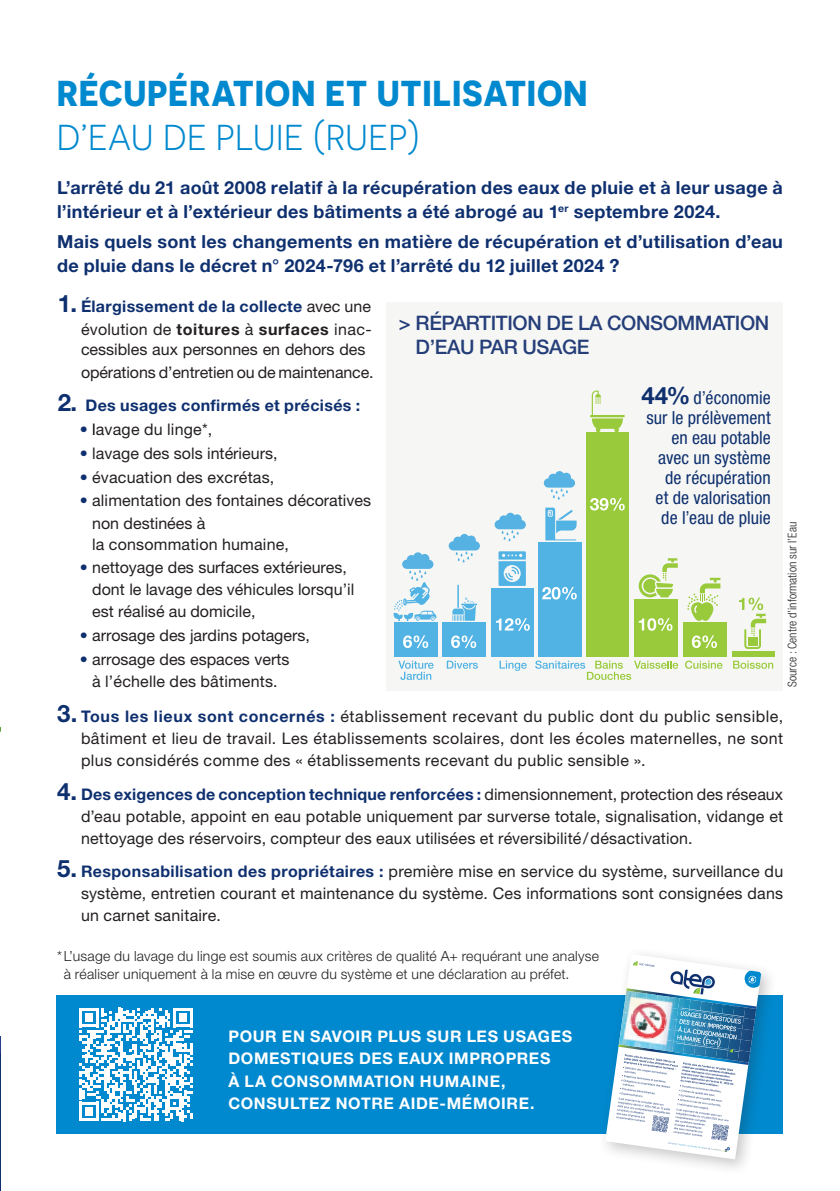
<style>
.page{position:relative;width:840px;height:1191px;background:#fff}
.page>*{position:absolute;margin:0;border:0;box-sizing:border-box;transform-origin:0 0}
.t1{font:700 36px "Novecentosans";letter-spacing:.02em;color:#0089ce}
.t2{font:36px "Novecentosans";letter-spacing:.02em;color:#0089ce}
.t3{font:500 20px/24px "Helvetica Neue LT Pro";letter-spacing:-.02em;color:#253e79}
.t4{font:700 18px/24px "Helvetica Neue LT Pro";letter-spacing:.02em;color:#0f306f}
.t5{font:condensed 18px/20px "Helvetica Neue LT Pro";letter-spacing:.005em;color:#0f306f;text-align:right}
.t6{font:16px/22px "Helvetica Neue LT Pro";letter-spacing:.005em;color:#231f20}
.t7{font:700 16px/22px "Helvetica Neue LT Pro";letter-spacing:.04em;color:#fff}
.t8{font:700 16px/22.8px "Helvetica Neue LT Pro";letter-spacing:.02em;color:#0f306f;text-align:right}
.t9{font:300 14px/18px "Helvetica Neue LT Pro";letter-spacing:.02em;color:#231f20}
.t10{font:300 condensed 12px "Helvetica Neue LT Pro";color:#231f20}
.s1{font-size:24px}
.s2{font-weight:400;color:#231f20}
.s3{color:#231f20}
.s4{color:#0f306f}
.s5{color:#000}
.s6{font-weight:700;font-size:24px;color:#0f306f}
.s7{font-weight:700;color:#0f306f}
.s8{font-weight:700;font-stretch:normal;font-size:24px}
</style>
<div class="page">
<div style="left:386px;top:302px;width:396px;height:388px;background:#f6f7f4"></div>
<hr style="left:0;top:1053px;width:1px;height:138px;background:#0f306f">
<svg style="left:0;top:726px;width:1px;height:327px"></svg>
<div style="left:56px;top:995px;width:726px;height:139px;background:#0089ce"></div>
<svg style="left:79px;top:1008px;width:113px;height:113px"></svg>
<div style="left:597px;top:946px;width:180px;height:230px;background:#231f20;opacity:.25"></div>
<img style="left:605px;top:954px;width:156px;height:205px">
<div style="left:586px;top:433px;width:43px;height:224px;background:#99ca3b"></div>
<div style="left:538px;top:542px;width:43px;height:115px;background:#51b2e4"></div>
<div style="left:491px;top:588px;width:42px;height:69px;background:#51b2e4"></div>
<div style="left:634px;top:599px;width:43px;height:58px;background:#99ca3b"></div>
<div style="left:682px;top:622px;width:43px;height:35px;background:#99ca3b"></div>
<div style="left:442px;top:622px;width:43px;height:35px;background:#51b2e4"></div>
<div style="left:394px;top:622px;width:43px;height:35px;background:#51b2e4"></div>
<div style="left:731px;top:651px;width:43px;height:6px;background:#99ca3b"></div>
<svg style="left:590px;top:390px;width:34px;height:42px"></svg>
<svg style="left:498px;top:551px;width:27px;height:35px"></svg>
<svg style="left:638px;top:558px;width:39px;height:39px"></svg>
<svg style="left:687px;top:578px;width:33px;height:43px"></svg>
<svg style="left:545px;top:507px;width:31px;height:33px"></svg>
<svg style="left:452px;top:585px;width:25px;height:36px"></svg>
<svg style="left:393px;top:552px;width:43px;height:69px"></svg>
<svg style="left:448px;top:534px;width:31px;height:28px"></svg>
<svg style="left:494px;top:513px;width:31px;height:28px"></svg>
<svg style="left:543px;top:471px;width:31px;height:28px"></svg>
<svg style="left:403px;top:635px;width:25px;height:13px"></svg>
<svg style="left:398px;top:660px;width:35px;height:20px"></svg>
<svg style="left:446px;top:660px;width:31px;height:9px"></svg>
<svg style="left:499px;top:660px;width:27px;height:11px"></svg>
<svg style="left:535px;top:660px;width:142px;height:20px"></svg>
<svg style="left:685px;top:660px;width:37px;height:9px"></svg>
<svg style="left:733px;top:660px;width:39px;height:9px"></svg>
<svg style="left:691px;top:635px;width:25px;height:13px"></svg>
<svg style="left:739px;top:597px;width:26px;height:52px"></svg>
<svg style="left:451px;top:635px;width:25px;height:13px"></svg>
<svg style="left:496px;top:618px;width:33px;height:13px"></svg>
<svg style="left:638px;top:618px;width:34px;height:13px"></svg>
<svg style="left:542px;top:587px;width:34px;height:12px"></svg>
<svg style="left:590px;top:498px;width:34px;height:12px"></svg>
<h1 class="t1" style="left:57px;top:71px;width:532px">RÉCUPÉRATION ET UTILISATION</h1>
<h1 class="t2" style="left:57px;top:117px;width:364px">D’EAU DE PLUIE (RUEP)</h1>
<p class="t4" style="left:57px;top:175px;width:727px">L’arrêté du 21 août 2008 relatif à la récupération des eaux de pluie et à leur usage à l’intérieur et à l’extérieur des bâtiments a été abrogé au 1<sup>er</sup> septembre 2024.</p>
<p class="t4" style="left:57px;top:229px;width:727px">Mais quels sont les changements en matière de récupération et d’utilisation d’eau de pluie dans le décret n° 2024-796 et l’arrêté du 12 juillet 2024 ?</p>
<p class="t8" style="left:58px;top:294px;width:315px"><span class="s1">1.</span> Élargissement de la collecte <span class="s2">avec une évolution de</span> <span class="s3">toitures</span> <span class="s2">à</span> <span class="s3">surfaces</span> <span class="s2">inac-</span></p>
<p class="t6" style="left:81px;top:338px;width:294px;line-height:22.8px">cessibles aux personnes en dehors des opérations d’entretien ou de maintenance.</p>
<p class="t8" style="left:58px;top:394px;width:304px"><span class="s1">2.</span> Des usages confirmés et précisés :</p>
<p class="t6" style="left:80px;top:418px;width:134px"><span class="s4">•</span> <span class="s5">l</span>avage du linge*,</p>
<p class="t6" style="left:80px;top:442px;width:199px"><span class="s4">•</span> lavage des sols intérieurs,</p>
<p class="t6" style="left:80px;top:466px;width:196px"><span class="s4">•</span> évacuation des excrétas,</p>
<p class="t6" style="left:92px;top:489px;width:280px;text-indent:-12px"><span class="s4">•</span> alimentation des fontaines décoratives non destinées à<br>la consommation humaine,</p>
<p class="t6" style="left:92px;top:556px;width:263px;text-indent:-12px"><span class="s4">•</span> nettoyage des surfaces extérieures, dont le lavage des véhicules lorsqu’il est réalisé au domicile,</p>
<p class="t6" style="left:80px;top:624px;width:231px"><span class="s4">•</span> arrosage des jardins potagers,</p>
<p class="t6" style="left:80px;top:648px;width:211px;text-align:center"><span class="s4">•</span> arrosage des espaces verts à l’échelle des bâtiments.</p>
<p class="t6" style="left:81px;top:705px;width:703px;text-align:justify;text-indent:-24px"><span class="s6">3.</span> <span class="s7">Tous les lieux sont concernés :</span> établissement recevant du public dont du public sensible, bâtiment et lieu de travail. Les établissements scolaires, dont les écoles maternelles, ne sont plus considérés comme des « établissements recevant du public sensible ».</p>
<p class="t6" style="left:81px;top:782px;width:703px;text-align:justify;text-indent:-24px"><span class="s6">4.</span> <span class="s7">Des exigences de conception technique renforcées :</span> dimensionnement, protection des réseaux d’eau potable, appoint en eau potable uniquement par surverse totale, signalisation, vidange et nettoyage des réservoirs, compteur des eaux utilisées et réversibilité/désactivation.</p>
<p class="t6" style="left:81px;top:860px;width:703px;text-align:justify;text-indent:-24px"><span class="s6">5.</span> <span class="s7">Responsabilisation des propriétaires :</span> première mise en service du système, surveillance du système, entretien courant et maintenance du système. Ces informations sont consignées dans un carnet sanitaire.</p>
<p class="t9" style="left:64px;top:947px;width:536px;text-indent:-7px">* L’usage du lavage du linge est soumis aux critères de qualité A+ requérant une analyse à réaliser uniquement à la mise en œuvre du système et une déclaration au préfet.</p>
<p class="t3" style="left:415px;top:310px;width:355px;text-indent:-17px">&gt; RÉPARTITION DE LA CONSOMMATION<br>D’EAU PAR USAGE</p>
<p class="t5" style="left:641px;top:387px;width:131px"><span class="s8">44%</span> d’économie sur le prélèvement en eau potable avec un système de récupération<br>et de valorisation de l’eau de pluie</p>
<p class="t10" style="left:785px;top:686px;width:166px;rotate:-90deg">Source : Centre d’information sur l’Eau</p>
<p class="t7" style="left:228px;top:1025px;width:345px">POUR EN SAVOIR PLUS SUR LES USAGES<br>DOMESTIQUES DES EAUX IMPROPRES<br>À LA CONSOMMATION HUMAINE,<br>CONSULTEZ NOTRE AIDE-MÉMOIRE.</p>
</div>
